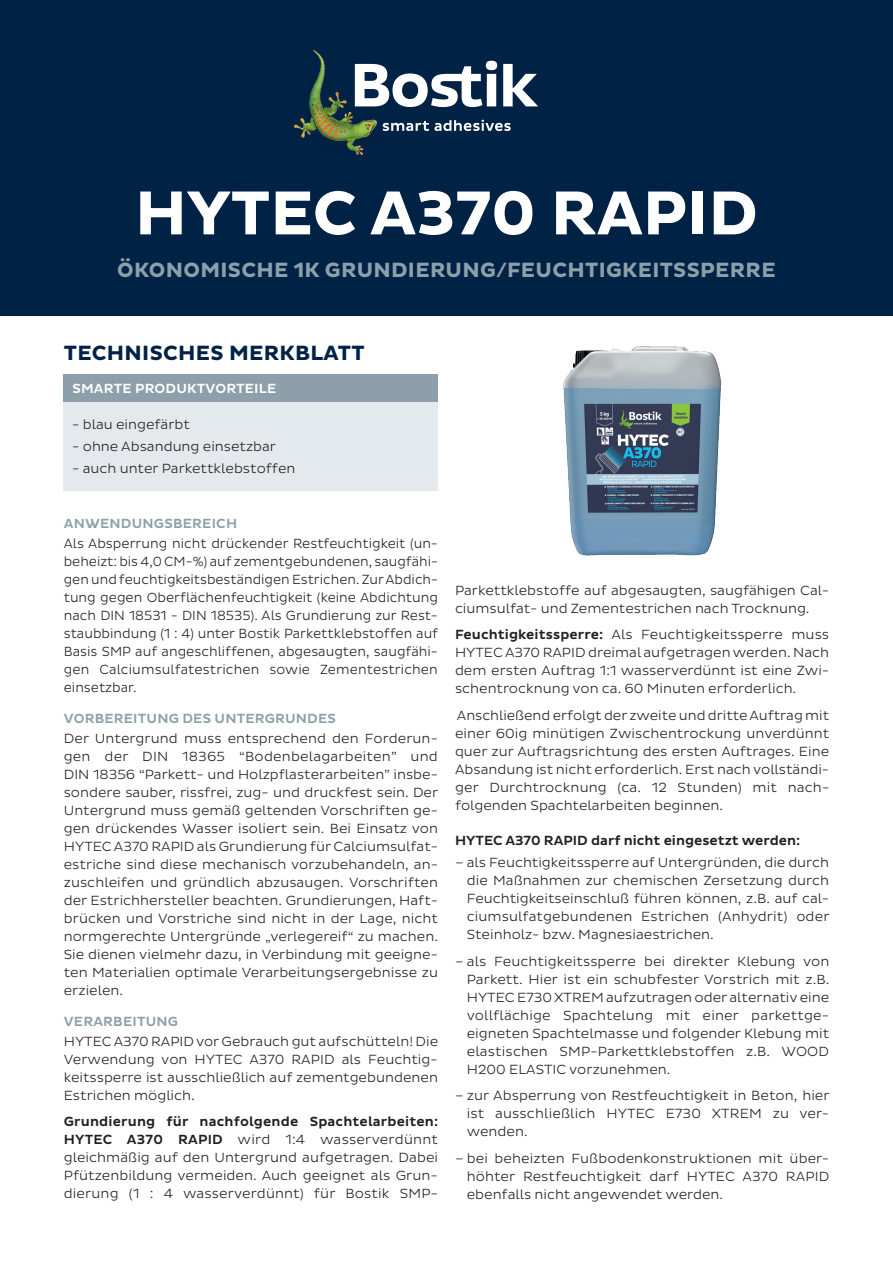
<style>
.page{position:relative;width:893px;height:1263px;background:#fff}
.page>*{position:absolute;margin:0;border:0;box-sizing:border-box;transform-origin:0 0}
.t1{font:700 63px "Bostik";color:#fff}
.t2{font:700 21px "Bostik";letter-spacing:.015em;color:#8c9faa}
.t3{font:700 21px "Bostik";letter-spacing:.015em;color:#002245}
.t4{font:300 13.5px/18px "Bostik";color:#231f20;text-align:justify}
.t5{font:300 13.5px/18px "Bostik";color:#231f20;text-align:justify;scale:.96 1}
.t6{font:500 13.5px "Bostik";letter-spacing:.015em;color:#8c9faa}
.t7{font:500 13.5px "Bostik";color:#231f20}
.t8{font:500 13.5px "Bostik";letter-spacing:.015em;color:#fff}
.s1{font-weight:500}
</style>
<div class="page">
<div style="left:0;top:0;width:893px;height:316px;background:#002245"></div>
<img style="left:295px;top:51px;width:82px;height:103px">
<svg style="left:383px;top:121px;width:46px;height:10px"></svg>
<svg style="left:435px;top:120px;width:76px;height:11px"></svg>
<svg style="left:355px;top:61px;width:183px;height:46px"></svg>
<img style="left:563px;top:346px;width:159px;height:210px">
<div style="left:64px;top:375px;width:374px;height:27px;background:#8c9faa"></div>
<div style="left:64px;top:402px;width:374px;height:88px;background:#e4e9ed"></div>
<h1 class="t1" style="left:135px;top:177px;width:625px">HYTEC A370 RAPID</h1>
<h2 class="t2" style="left:117px;top:257px;width:660px">ÖKONOMISCHE 1K GRUNDIERUNG/FEUCHTIGKEITSSPERRE</h2>
<h2 class="t3" style="left:64px;top:341px;width:302px">TECHNISCHES MERKBLATT</h2>
<p class="t8" style="left:72px;top:381px;width:206px">SMARTE PRODUKTVORTEILE</p>
<p class="t4" style="left:72px;top:415px;width:119px">- blau eingefärbt</p>
<p class="t4" style="left:72px;top:438px;width:205px">- ohne Absandung einsetzbar</p>
<p class="t4" style="left:72px;top:460px;width:225px">- auch unter Parkettklebstoffen</p>
<p class="t6" style="left:64px;top:516px;width:175px">ANWENDUNGSBEREICH</p>
<p class="t5" style="left:64px;top:535px;width:392px">Als Absperrung nicht drückender Restfeuchtigkeit (un&shy;beheizt: bis 4,0 CM-%) auf zementgebundenen, saugfähi&shy;gen und feuchtigkeitsbeständigen Estrichen. Zur Abdich&shy;tung gegen Oberflächenfeuchtigkeit (keine Abdichtung nach DIN 18531 - DIN 18535). Als Grundierung zur Rest&shy;staubbindung (1 : 4) unter Bostik Parkettklebstoffen auf Basis SMP auf angeschliffenen, abgesaugten, saugfähi&shy;gen Calciumsulfatestrichen sowie Zementestrichen einsetzbar.</p>
<p class="t6" style="left:64px;top:711px;width:274px">VORBEREITUNG DES UNTERGRUNDES</p>
<p class="t4" style="left:64px;top:730px;width:376px">Der Untergrund muss entsprechend den Forderun&shy;gen der DIN 18365 “Bodenbelagarbeiten” und DIN 18356 “Parkett- und Holzpflasterarbeiten” insbe&shy;sondere sauber, rissfrei, zug- und druckfest sein. Der Untergrund muss gemäß geltenden Vorschriften ge&shy;gen drückendes Wasser isoliert sein. Bei Einsatz von HYTEC A370 RAPID als Grundierung für Calciumsulfat&shy;estriche sind diese mechanisch vorzubehandeln, an&shy;zuschleifen und gründlich abzusaugen. Vorschriften der Estrichhersteller beachten. Grundierungen, Haft&shy;brücken und Vorstriche sind nicht in der Lage, nicht normgerechte Untergründe „verlegereif“ zu machen.<br>Sie dienen vielmehr dazu, in Verbindung mit geeigne&shy;ten Materialien optimale Verarbeitungsergebnisse zu erzielen.</p>
<p class="t6" style="left:64px;top:1013px;width:116px">VERARBEITUNG</p>
<p class="t4" style="left:64px;top:1032px;width:376px">HYTEC A370 RAPID vor Gebrauch gut aufschütteln! Die Verwendung von HYTEC A370 RAPID als Feuchtig&shy;keitssperre ist ausschließlich auf zementgebundenen Estrichen möglich.</p>
<p class="t4" style="left:64px;top:1113px;width:376px"><span class="s1">Grundierung für nachfolgende Spachtelarbeiten:<br>HYTEC A370 RAPID</span> wird 1:4 wasserverdünnt gleichmäßig auf den Untergrund aufgetragen. Dabei Pfützenbildung vermeiden. Auch geeignet als Grun&shy;dierung (1 : 4 wasserverdünnt) für Bostik SMP-</p>
<p class="t4" style="left:455px;top:581px;width:376px">Parkettklebstoffe auf abgesaugten, saugfähigen Cal&shy;ciumsulfat- und Zementestrichen nach Trocknung.</p>
<p class="t4" style="left:455px;top:626px;width:376px"><span class="s1">Feuchtigkeitssperre:</span> Als Feuchtigkeitssperre muss HYTEC A370 RAPID dreimal aufgetragen werden. Nach dem ersten Auftrag 1:1 wasserverdünnt ist eine Zwi&shy;schentrocknung von ca. 60 Minuten erforderlich.</p>
<p class="t4" style="left:455px;top:706px;width:376px">Anschließend erfolgt der zweite und dritte Auftrag mit einer 60ig minütigen Zwischentrockung unverdünnt quer zur Auftragsrichtung des ersten Auftrages. Eine Absandung ist nicht erforderlich. Erst nach vollständi&shy;ger Durchtrocknung (ca. 12 Stunden) mit nach&shy;folgenden Spachtelarbeiten beginnen.</p>
<p class="t7" style="left:455px;top:833px;width:347px">HYTEC A370 RAPID darf nicht eingesetzt werden:</p>
<p class="t4" style="left:467px;top:854px;width:364px;text-indent:-12px">– als Feuchtigkeitssperre auf Untergründen, die durch die Maßnahmen zur chemischen Zersetzung durch Feuchtigkeitseinschluß führen können, z.B. auf cal&shy;ciumsulfatgebundenen Estrichen (Anhydrit) oder Steinholz- bzw. Magnesiaestrichen.</p>
<p class="t4" style="left:467px;top:952px;width:364px;text-indent:-12px">– als Feuchtigkeitssperre bei direkter Klebung von Parkett. Hier ist ein schubfester Vorstrich mit z.B.<br>HYTEC E730 XTREM aufzutragen oder alternativ eine vollflächige Spachtelung mit einer parkettge&shy;eigneten Spachtelmasse und folgender Klebung mit elastischen SMP-Parkettklebstoffen z.B. WOOD H200 ELASTIC vorzunehmen.</p>
<p class="t4" style="left:467px;top:1087px;width:364px;text-indent:-12px">– zur Absperrung von Restfeuchtigkeit in Beton, hier ist ausschließlich HYTEC E730 XTREM zu ver&shy;wenden.</p>
<p class="t4" style="left:467px;top:1149px;width:364px;text-indent:-12px">– bei beheizten Fußbodenkonstruktionen mit über&shy;höhter Restfeuchtigkeit darf HYTEC A370 RAPID ebenfalls nicht angewendet werden.</p>
</div>
